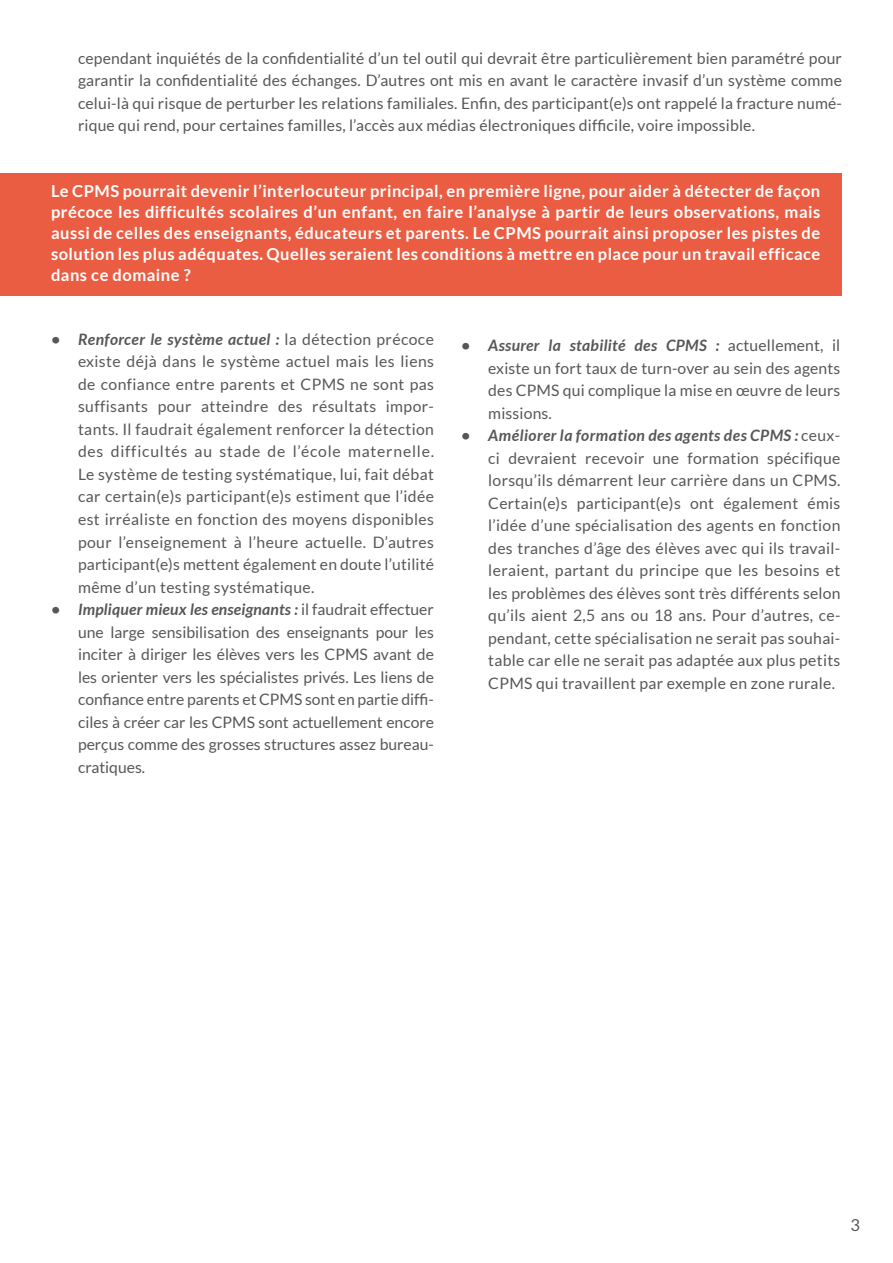
<style>
.page{position:relative;width:893px;height:1263px;background:#fff}
.page>*{position:absolute;margin:0;border:0;box-sizing:border-box;transform-origin:0 0}
.t1{font:700 16.5px/21px "Lato";letter-spacing:.03em;color:#fff;text-align:justify}
.t2{font:16.5px "Lato";color:#575756}
.t3{font:15.75px/22.5px "Lato";letter-spacing:.01em;color:#575756;text-align:justify}
.s1{font-weight:700;font-style:italic}
</style>
<div class="page">
<div style="left:0;top:173px;width:842px;height:123px;background:#eb5d43"></div>
<p class="t3" style="left:78px;top:47px;width:765px">cependant inquiétés de la confidentialité d’un tel outil qui devrait être particulièrement bien paramétré pour garantir la confidentialité des échanges. D’autres ont mis en avant le caractère invasif d’un système comme celui-là qui risque de perturber les relations familiales. Enfin, des participant(e)s ont rappelé la fracture numé&shy;rique qui rend, pour certaines familles, l’accès aux médias électroniques difficile, voire impossible.</p>
<p class="t1" style="left:51px;top:180px;width:771px">Le CPMS pourrait devenir l’interlocuteur principal, en première ligne, pour aider à détecter de façon précoce les difficultés scolaires d’un enfant, en faire l’analyse à partir de leurs observations, mais aussi de celles des enseignants, éducateurs et parents. Le CPMS pourrait ainsi proposer les pistes de solution les plus adéquates. Quelles seraient les conditions à mettre en place pour un travail efficace dans ce domaine ?</p>
<p class="t3" style="left:78px;top:328px;width:358px;text-indent:-27px"><span class="s1">• Renforcer le système actuel :</span> la détection précoce existe déjà dans le système actuel mais les liens de confiance entre parents et CPMS ne sont pas suffisants pour atteindre des résultats impor&shy;tants. Il faudrait également renforcer la détection des difficultés au stade de l’école maternelle.<br>Le système de testing systématique, lui, fait débat car certain(e)s participant(e)s estiment que l’idée est irréaliste en fonction des moyens disponibles pour l’enseignement à l’heure actuelle. D’autres participant(e)s mettent également en doute l’utilité même d’un testing systématique.</p>
<p class="t3" style="left:78px;top:598px;width:358px;text-indent:-27px"><span class="s1">• Impliquer mieux les enseignants :</span> il faudrait effectuer une large sensibilisation des enseignants pour les inciter à diriger les élèves vers les CPMS avant de les orienter vers les spécialistes privés. Les liens de confiance entre parents et CPMS sont en partie diffi&shy;ciles à créer car les CPMS sont actuellement encore perçus comme des grosses structures assez bureau&shy;cratiques.</p>
<p class="t3" style="left:488px;top:334px;width:354px;text-indent:-27px"><span class="s1">• Assurer la stabilité des CPMS :</span> actuellement, il existe un fort taux de turn-over au sein des agents des CPMS qui complique la mise en œuvre de leurs missions.</p>
<p class="t3" style="left:488px;top:424px;width:354px;text-indent:-27px"><span class="s1">• Améliorer la formation des agents des CPMS :</span> ceux&shy;ci devraient recevoir une formation spécifique lorsqu’ils démarrent leur carrière dans un CPMS.<br>Certain(e)s participant(e)s ont également émis l’idée d’une spécialisation des agents en fonction des tranches d’âge des élèves avec qui ils travail&shy;leraient, partant du principe que les besoins et les problèmes des élèves sont très différents selon qu’ils aient 2,5 ans ou 18 ans. Pour d’autres, ce&shy;pendant, cette spécialisation ne serait pas souhai&shy;table car elle ne serait pas adaptée aux plus petits CPMS qui travaillent par exemple en zone rurale.</p>
<p class="t2" style="left:850px;top:1216px;width:11px">3</p>
</div>
